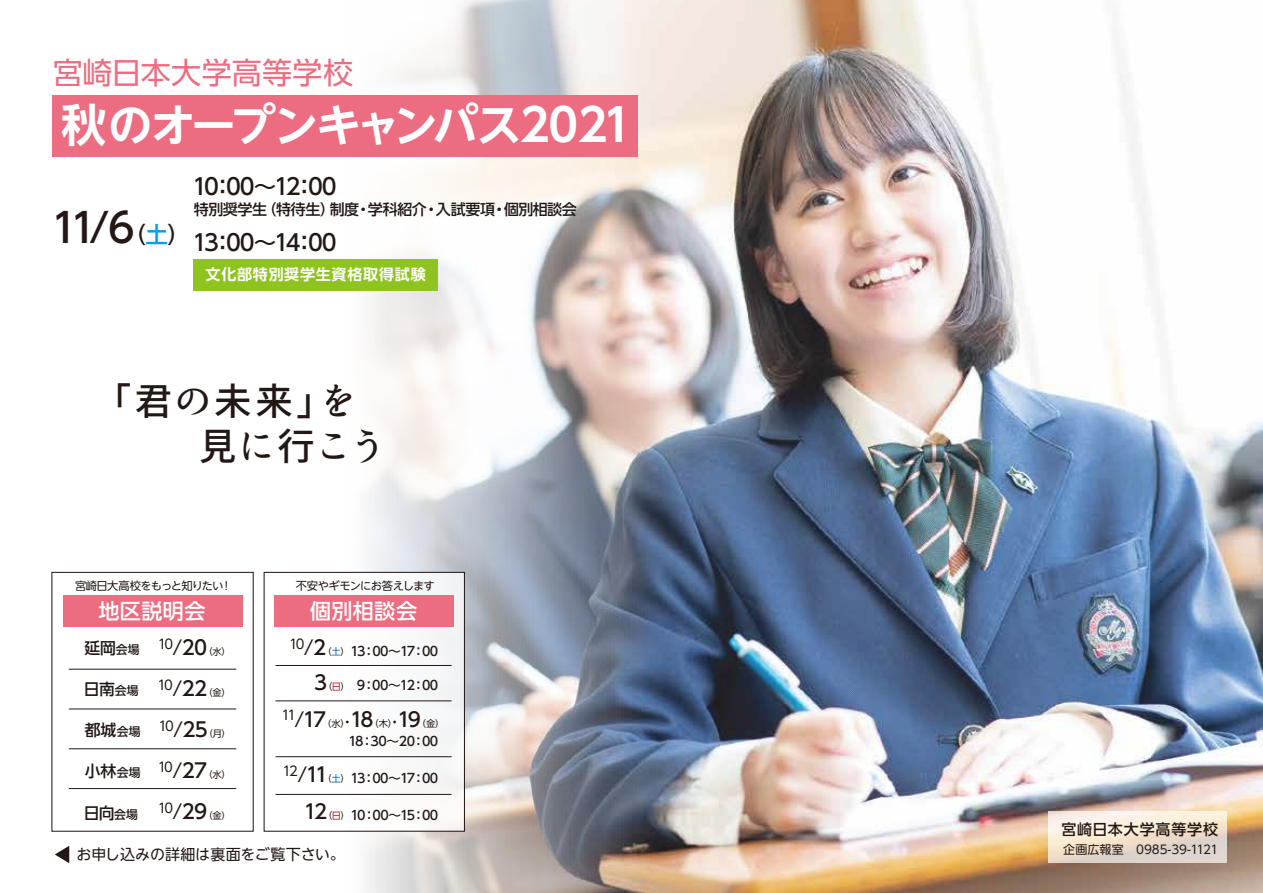
<style>
.page{position:relative;width:1263px;height:893px;background:#fff}
.page>*{position:absolute;margin:0;border:0;box-sizing:border-box;transform-origin:0 0}
.t1{font:700 45px "UD Shin Go NT Pro De";letter-spacing:-.05em;color:#fff}
.t2{font:500 40.5px "UD Shin Go NT Pro";color:#221815}
.t3{font:37.5px/45px "F910 Shin comic tai";letter-spacing:.05em;color:#221815}
.t4{font:30px "UD Shin Go NT Pro";letter-spacing:.01em;color:#ec6d81}
.t5{font:500 22.5px "UD Shin Go NT Pro";letter-spacing:-.095em;color:#221815}
.t6{font:500 21px "UD Shin Go NT Pro";letter-spacing:.02em;color:#fff}
.t7{font:500 15.9px "UD Shin Go NT Pro";letter-spacing:-.015em;color:#221815}
.t8{font:500 15px "UD Shin Go NT Pro";letter-spacing:-.02em;color:#221815}
.t9{font:15px "UD Shin Go NT Pro";letter-spacing:-.005em;color:#221815}
.t10{font:700 15px "UD Shin Go NT Pro De";letter-spacing:.05em;color:#fff}
.t11{font:500 15px "UD Shin Go NT Pro";letter-spacing:.055em;color:#221815}
.t12{font:13.2px "UD Shin Go NT Pro";color:#221815}
.t13{font:500 12.75px "UD Shin Go NT Pro";letter-spacing:-.04em;color:#221815}
.t14{font:12px "UD Shin Go NT Pro";letter-spacing:-.01em;color:#221815}
.t15{font:11.25px "UD Shin Go NT Pro";letter-spacing:-.055em;color:#221815}
.t16{font:9.3px "UD Shin Go NT Pro";color:#221815}
.s1{font-size:22.5px}
.s2{font-size:22.5px;color:#00a0e9}
.s3{font-size:11.85px}
.s4{font-size:19.8px}
.s5{font-weight:500;font-size:19.8px}
.s6{color:#e60012}
.s7{font-size:13.2px}
.s8{font-weight:400;font-size:9.3px}
.s9{font-weight:400;font-size:9.3px;color:#e60012}
</style>
<div class="page">
<img style="left:51px;top:0;width:1212px;height:893px">
<div style="left:264px;top:572px;width:200px;height:259px;background:#fff"></div>
<div style="left:52px;top:95px;width:586px;height:61px;background:#ec6d81"></div>
<div style="left:193px;top:259px;width:245px;height:31px;background:#8fc31f"></div>
<div style="left:63px;top:595px;width:179px;height:32px;background:#ec6d81"></div>
<div style="left:274px;top:595px;width:180px;height:32px;background:#ec6d81"></div>
<svg style="left:1048px;top:811px;width:179px;height:52px;background:#efe2d4"></svg>
<div style="left:264px;top:572px;width:201px;height:260px;border:1px solid #221815"></div>
<hr style="left:69px;top:669px;width:167px;height:1px;background:#221815">
<hr style="left:276px;top:665px;width:176px;height:1px;background:#221815">
<hr style="left:276px;top:700px;width:176px;height:1px;background:#221815">
<hr style="left:276px;top:756px;width:176px;height:1px;background:#221815">
<hr style="left:276px;top:794px;width:176px;height:1px;background:#221815">
<hr style="left:69px;top:708px;width:167px;height:1px;background:#221815">
<hr style="left:69px;top:748px;width:167px;height:1px;background:#221815">
<hr style="left:69px;top:788px;width:167px;height:1px;background:#221815">
<svg style="left:55px;top:846px;width:14px;height:17px"></svg>
<p class="t4" style="left:53px;top:48px;width:302px">宮崎日本大学高等学校</p>
<p class="t1" style="left:61px;top:89px;width:573px">秋のオープンキャンパス2021</p>
<p class="t5" style="left:193px;top:168px;width:146px">10：00～12：00</p>
<p class="t8" style="left:194px;top:198px;width:384px">特別奨学生（特待生）制度・学科紹介・入試要項・個別相談会</p>
<p class="t5" style="left:193px;top:224px;width:146px">13：00～14：00</p>
<p class="t10" style="left:206px;top:263px;width:222px">文化部特別奨学生資格取得試験</p>
<p class="t2" style="left:51px;top:195px;width:140px">11/6<span class="s1">（</span><span class="s2">土</span><span class="s1">）</span></p>
<p class="t3" style="left:115px;top:379px;width:273px;text-indent:-21px">「君の未来」を　　見に行こう</p>
<p class="t15" style="left:75px;top:576px;width:158px">宮崎日大高校をもっと知りたい！</p>
<p class="t15" style="left:296px;top:576px;width:141px">不安やギモンにお答えします</p>
<p class="t6" style="left:98px;top:594px;width:108px">地区説明会</p>
<p class="t7" style="left:85px;top:635px;width:57px">延岡<span class="s3">会場</span></p>
<p class="t16" style="left:158px;top:644px;width:74px"><sup>10</sup><span class="s4">/</span><span class="s5">20</span>（水）</p>
<p class="t7" style="left:84px;top:676px;width:56px">日南<span class="s3">会場</span></p>
<p class="t16" style="left:158px;top:685px;width:75px"><sup>10</sup><span class="s4">/</span><span class="s5">22</span>（金）</p>
<p class="t7" style="left:85px;top:717px;width:57px">都城<span class="s3">会場</span></p>
<p class="t16" style="left:158px;top:726px;width:74px"><sup>10</sup><span class="s4">/</span><span class="s5">25</span>（月）</p>
<p class="t7" style="left:85px;top:758px;width:57px">小林<span class="s3">会場</span></p>
<p class="t16" style="left:158px;top:767px;width:74px"><sup>10</sup><span class="s4">/</span><span class="s5">27</span>（水）</p>
<p class="t7" style="left:84px;top:800px;width:56px">日向<span class="s3">会場</span></p>
<p class="t16" style="left:158px;top:808px;width:74px"><sup>10</sup><span class="s4">/</span><span class="s5">29</span>（金）</p>
<p class="t6" style="left:310px;top:594px;width:109px">個別相談会</p>
<p class="t12" style="left:289px;top:633px;width:62px">10<span class="s4">/</span><span class="s5">2</span><sub>（</sub><sub>土</sub><sub>）</sub></p>
<p class="t16" style="left:314px;top:679px;width:37px"><span class="s5">3</span>（<span class="s6">日</span>）</p>
<p class="t13" style="left:350px;top:641px;width:89px">13：00～17：00</p>
<p class="t13" style="left:357px;top:675px;width:83px">9：00～12：00</p>
<p class="t16" style="left:282px;top:716px;width:164px"><sup>11</sup><span class="s4">/</span><span class="s5">17</span>（水）<span class="s7">・</span><span class="s5">18</span>（木）<span class="s7">・</span><span class="s5">19</span>（金）</p>
<p class="t13" style="left:348px;top:731px;width:91px">18：30～20：00</p>
<p class="t12" style="left:283px;top:760px;width:69px">12<span class="s4">/</span><span class="s5">11</span><sub>（</sub><sub>土</sub><sub>）</sub></p>
<p class="t13" style="left:304px;top:804px;width:136px"><span class="s4">12</span><span class="s8">（</span><span class="s9">日</span><span class="s8">）</span> 10：00～15：00</p>
<p class="t13" style="left:350px;top:768px;width:89px">13：00～17：00</p>
<p class="t9" style="left:77px;top:842px;width:270px">お申し込みの詳細は裏面をご覧下さい。</p>
<p class="t11" style="left:1061px;top:817px;width:158px">宮崎日本大学高等学校</p>
<p class="t14" style="left:1063px;top:839px;width:157px">企画広報室　0985-39-1121</p>
</div>
